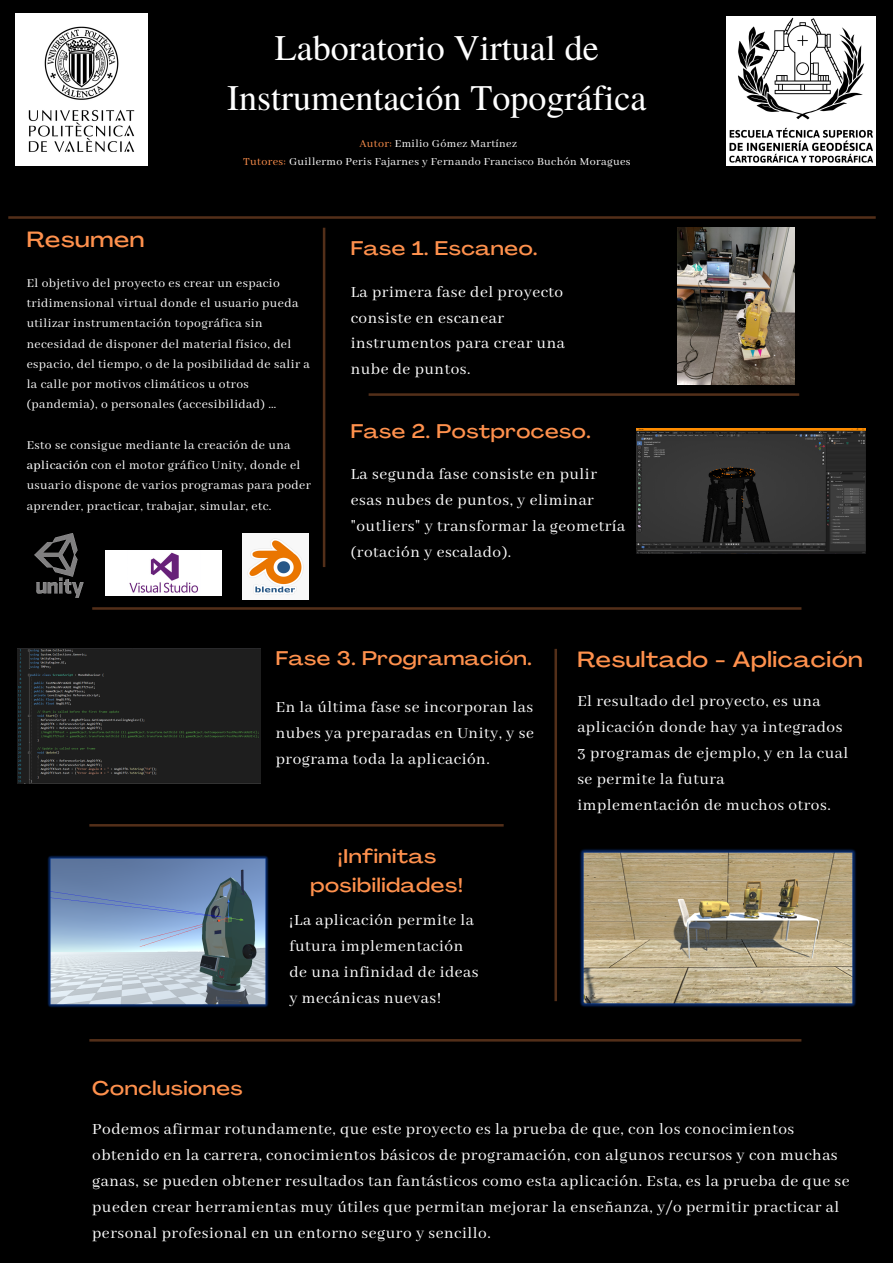
<style>
.page{position:relative;width:893px;height:1263px;background:#000}
.page>*{position:absolute;margin:0;border:0;box-sizing:border-box;transform-origin:0 0}
.t1{font:36px/50.1px "Te X Gyre Termes";color:#fff;text-align:center}
.t2{font:500 expanded 21.75px "Agrandir";letter-spacing:.03em;color:#ff914d}
.t3{font:500 expanded 19.5px/29.2px "Agrandir";letter-spacing:.03em;color:#ff914d;text-align:center}
.t4{font:17.25px/25.9px "Abhaya Libre";letter-spacing:.03em;color:#fff}
.t5{font:13.5px/20.2px "Abhaya Libre";letter-spacing:.03em;color:#fff}
.t6{font:12px/18px "Abhaya Libre";letter-spacing:.03em;color:#fff;text-align:center}
.s1{color:#ff914d}
.s2{font-weight:500}
</style>
<div class="page">
<svg style="left:368px;top:393px;width:431px;height:3px"></svg>
<svg style="left:89px;top:824px;width:414px;height:2px"></svg>
<svg style="left:92px;top:607px;width:709px;height:3px;background:#462714"></svg>
<svg style="left:89px;top:1039px;width:712px;height:2px"></svg>
<svg style="left:323px;top:228px;width:2px;height:339px"></svg>
<svg style="left:554px;top:649px;width:3px;height:352px"></svg>
<img style="left:15px;top:13px;width:132px;height:152px">
<img style="left:727px;top:16px;width:149px;height:149px">
<img style="left:34px;top:533px;width:50px;height:65px">
<svg style="left:8px;top:216px;width:867px;height:3px;background:#462714"></svg>
<img style="left:106px;top:551px;width:116px;height:45px">
<img style="left:242px;top:533px;width:67px;height:67px">
<img style="left:677px;top:228px;width:117px;height:156px">
<img style="left:636px;top:429px;width:229px;height:124px">
<img style="left:580px;top:849px;width:276px;height:158px">
<img style="left:17px;top:649px;width:244px;height:134px">
<img style="left:47px;top:855px;width:222px;height:153px">
<h1 class="t1" style="left:227px;top:21px;width:421px">Laboratorio Virtual de<br>Instrumentación Topográfica</h1>
<p class="t2" style="left:27px;top:231px;width:119px">Resumen</p>
<p class="t6" style="left:243px;top:135px;width:389px"><span class="s1">Autor:</span> Emilio Gómez Martínez<br><span class="s1">Tutores:</span> Guillermo Peris Fajarnes y Fernando Francisco Buchón Moragues</p>
<p class="t3" style="left:351px;top:235px;width:188px">Fase 1. Escaneo.</p>
<p class="t5" style="left:27px;top:273px;width:285px">El objetivo del proyecto es crear un espacio tridimensional virtual donde el usuario pueda utilizar instrumentación topográfica sin necesidad de disponer del material físico, del espacio, del tiempo, o de la posibilidad de salir a la calle por motivos climáticos u otros (pandemia), o personales (accesibilidad) …</p>
<p class="t5" style="left:27px;top:435px;width:286px">Esto se consigue mediante la creación de una <span class="s2">aplicación</span> con el motor gráfico Unity, donde el usuario dispone de varios programas para poder aprender, practicar, trabajar, simular, etc.</p>
<p class="t4" style="left:351px;top:279px;width:216px">La primera fase del proyecto consiste en escanear instrumentos para crear una nube de puntos.</p>
<p class="t3" style="left:351px;top:418px;width:241px">Fase 2. Postproceso.</p>
<p class="t4" style="left:351px;top:462px;width:276px">La segunda fase consiste en pulir esas nubes de puntos, y eliminar "outliers" y transformar la geometría (rotación y escalado).</p>
<p class="t3" style="left:92px;top:1075px;width:152px">Conclusiones</p>
<p class="t3" style="left:276px;top:645px;width:257px">Fase 3. Programación.</p>
<p class="t4" style="left:276px;top:695px;width:260px;text-align:justify">En la última fase se incorporan las nubes ya preparadas en Unity, y se programa toda la aplicación.</p>
<p class="t3" style="left:310px;top:843px;width:154px">¡Infinitas posibilidades!</p>
<p class="t4" style="left:289px;top:908px;width:191px">¡La aplicación permite la futura implementación de una infinidad de ideas y mecánicas nuevas!</p>
<p class="t2" style="left:577px;top:650px;width:287px">Resultado - Aplicación</p>
<p class="t4" style="left:577px;top:689px;width:272px">El resultado del proyecto, es una aplicación donde hay ya integrados<br>3 programas de ejemplo, y en la cual se permite la futura implementación de muchos otros.</p>
<p class="t4" style="left:92px;top:1117px;width:759px">Podemos afirmar rotundamente, que este proyecto es la prueba de que, con los conocimientos obtenido en la carrera, conocimientos básicos de programación, con algunos recursos y con muchas ganas, se pueden obtener resultados tan fantásticos como esta aplicación. Esta, es la prueba de que se pueden crear herramientas muy útiles que permitan mejorar la enseñanza, y/o permitir practicar al personal profesional en un entorno seguro y sencillo.</p>
</div>
